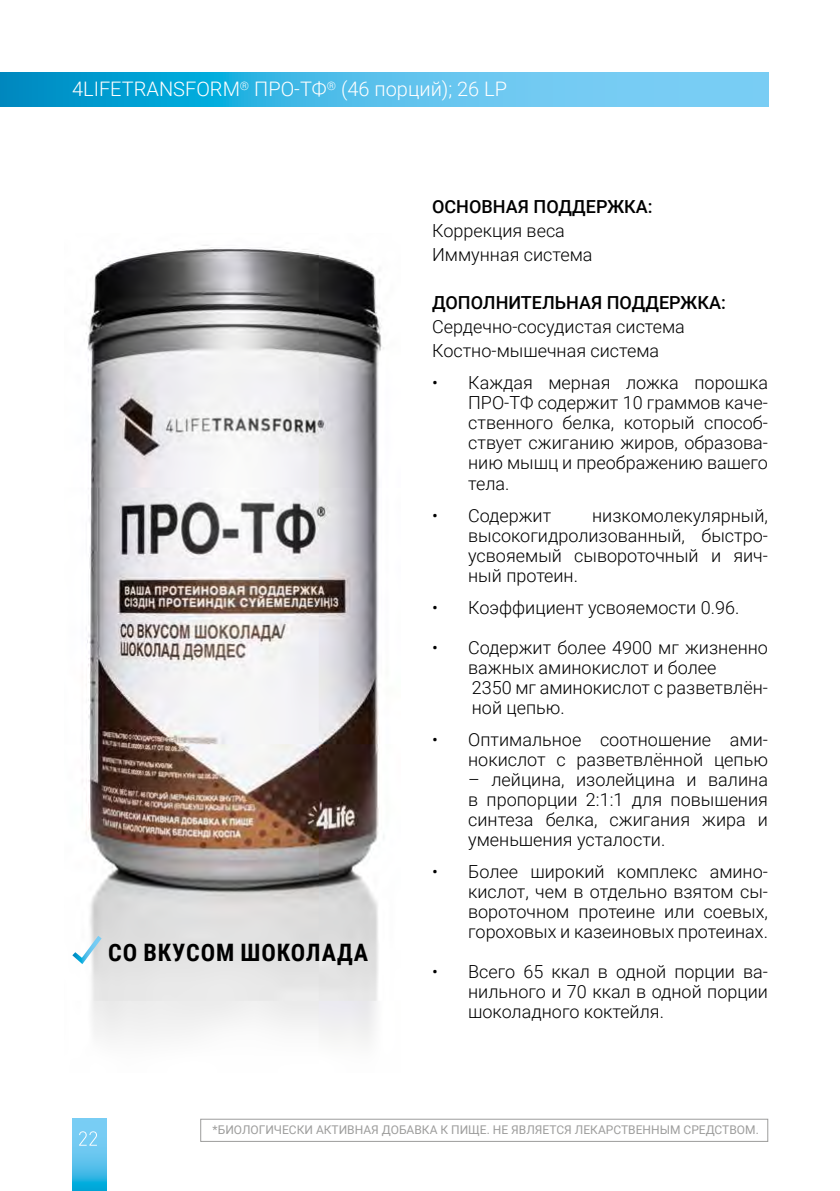
<style>
.page{position:relative;width:840px;height:1191px;background:#fff}
.page>*{position:absolute;margin:0;border:0;box-sizing:border-box;transform-origin:0 0}
.t1{font:700 24px "Roboto Condensed";letter-spacing:.035em;color:#000}
.t2{font:300 20px "Roboto";color:#fff}
.t3{font:300 18px/20px "Roboto";color:#000;text-align:justify}
.t4{font:500 18px "Roboto";color:#000}
.t5{font:12px "Roboto";color:#9d9d9c}
</style>
<div class="page">
<img style="left:82px;top:245px;width:302px;height:797px">
<svg style="left:0;top:72px;width:767px;height:34px;background:#45b8e5"></svg>
<svg style="left:72px;top:1119px;width:34px;height:72px;background:#52c0eb"></svg>
<svg style="left:72px;top:935px;width:29px;height:29px"></svg>
<svg style="left:79px;top:1131px;width:18px;height:14px"></svg>
<div style="left:200px;top:1119px;width:567px;height:22px;border:1px solid #9d9d9c"></div>
<p class="t2" style="left:72px;top:75px;width:436px">4LIFETRANSFORM<sup>®</sup> ПРО-ТФ<sup>®</sup> (46 порций); 26 LP</p>
<h1 class="t1" style="left:108px;top:935px;width:261px">СО ВКУСОМ ШОКОЛАДА</h1>
<p class="t4" style="left:432px;top:194px;width:222px">ОСНОВНАЯ ПОДДЕРЖКА:</p>
<p class="t3" style="left:432px;top:218px;width:162px;line-height:24px">Коррекция веса<br>Иммунная система</p>
<p class="t4" style="left:432px;top:290px;width:295px">ДОПОЛНИТЕЛЬНАЯ ПОДДЕРЖКА:</p>
<p class="t3" style="left:432px;top:314px;width:254px;line-height:24px">Сердечно-сосудистая система<br>Костно-мышечная система</p>
<p class="t3" style="left:468px;top:372px;width:301px;text-indent:-36px">• Каждая мерная ложка порошка ПРО-ТФ содержит 10 граммов каче&shy;ственного белка, который способ&shy;ствует сжиганию жиров, образова&shy;нию мышц и преображению вашего тела.</p>
<p class="t3" style="left:432px;top:504px;width:121px">• Содержит</p>
<p class="t3" style="left:468px;top:504px;width:301px;text-indent:124px">низкомолекулярный, высокогидролизованный, быстро&shy;усвояемый сывороточный и яич&shy;ный протеин.</p>
<p class="t3" style="left:432px;top:596px;width:308px">• Коэффициент усвояемости 0.96.</p>
<p class="t3" style="left:468px;top:636px;width:301px;text-align:left;text-indent:-36px">• Содержит более 4900 мг жизненно важных аминокислот и более<br>2350 мг аминокислот с разветвлён&shy;ной цепью.</p>
<p class="t3" style="left:432px;top:728px;width:337px;text-align:right">• Оптимальное соотношение ами&shy;нокислот с разветвлённой цепью</p>
<p class="t3" style="left:468px;top:768px;width:301px">– лейцина, изолейцина и валина в пропорции 2:1:1 для повышения синтеза белка, сжигания жира и уменьшения усталости.</p>
<p class="t3" style="left:468px;top:860px;width:301px;text-indent:-36px">• Более широкий комплекс амино&shy;кислот, чем в отдельно взятом сы&shy;вороточном протеине или соевых, гороховых и казеиновых протеинах.</p>
<p class="t3" style="left:468px;top:960px;width:301px;text-indent:-36px">• Всего 65 ккал в одной порции ва&shy;нильного и 70 ккал в одной порции шоколадного коктейля.</p>
<p class="t5" style="left:212px;top:1121px;width:547px">*БИОЛОГИЧЕСКИ АКТИВНАЯ ДОБАВКА К ПИЩЕ. НЕ ЯВЛЯЕТСЯ ЛЕКАРСТВЕННЫМ СРЕДСТВОМ.</p>
</div>
